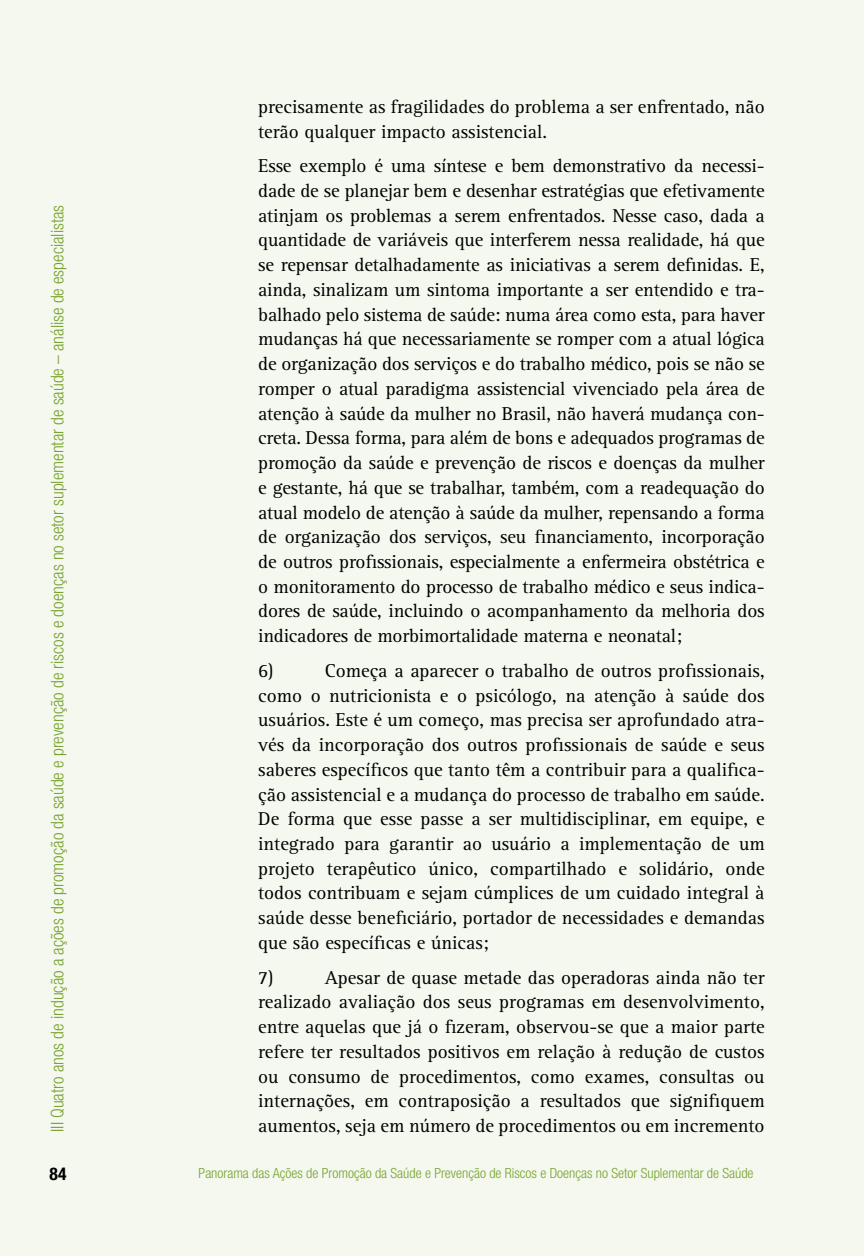
<style>
.page{position:relative;width:864px;height:1256px;background:#fff}
.page>*{position:absolute;margin:0;border:0;box-sizing:border-box;transform-origin:0 0}
.t1{font:19.25px/24.7px "Rotis Serif 55";color:#000;text-align:justify}
.t2{font:300 condensed 17.5px "Helvetica Neue";color:#78a22f}
.t3{font:700 condensed 17.5px "Helvetica Neue";color:#000}
.t4{font:300 condensed 14px "Helvetica Neue";color:#78a22f}
</style>
<div class="page">
<div style="left:0;top:0;width:863px;height:1255px;background:#f4f8ee"></div>
<p class="t1" style="left:258px;top:95px;width:508px">precisamente as fragilidades do problema a ser enfrentado, não terão qualquer impacto assistencial.</p>
<p class="t1" style="left:258px;top:154px;width:508px">Esse exemplo é uma síntese e bem demonstrativo da necessi&shy;dade de se planejar bem e desenhar estratégias que efetivamente atinjam os problemas a serem enfrentados. Nesse caso, dada a quantidade de variáveis que interferem nessa realidade, há que se repensar detalhadamente as iniciativas a serem definidas. E, ainda, sinalizam um sintoma importante a ser entendido e tra&shy;balhado pelo sistema de saúde: numa área como esta, para haver mudanças há que necessariamente se romper com a atual lógica de organização dos serviços e do trabalho médico, pois se não se romper o atual paradigma assistencial vivenciado pela área de atenção à saúde da mulher no Brasil, não haverá mudança con&shy;creta. Dessa forma, para além de bons e adequados programas de promoção da saúde e prevenção de riscos e doenças da mulher e gestante, há que se trabalhar, também, com a readequação do atual modelo de atenção à saúde da mulher, repensando a forma de organização dos serviços, seu financiamento, incorporação de outros profissionais, especialmente a enfermeira obstétrica e o monitoramento do processo de trabalho médico e seus indica&shy;dores de saúde, incluindo o acompanhamento da melhoria dos indicadores de morbimortalidade materna e neonatal;</p>
<p class="t1" style="left:258px;top:658px;width:17px">6)</p>
<p class="t2" style="left:47px;top:1131px;width:928px;rotate:-90deg">III Quatro anos de indução a ações de promoção da saúde e prevenção de riscos e doenças no setor suplementar de saúde – análise de especialistas</p>
<p class="t3" style="left:50px;top:1163px;width:18px">84</p>
<p class="t4" style="left:198px;top:1164px;width:556px">Panorama das Ações de Promoção da Saúde e Prevenção de Riscos e Doenças no Setor Suplementar de Saúde</p>
<p class="t1" style="left:258px;top:658px;width:508px;text-indent:66px">Começa a aparecer o trabalho de outros profissionais, como o nutricionista e o psicólogo, na atenção à saúde dos usuários. Este é um começo, mas precisa ser aprofundado atra&shy;vés da incorporação dos outros profissionais de saúde e seus saberes específicos que tanto têm a contribuir para a qualifica&shy;ção assistencial e a mudança do processo de trabalho em saúde.<br>De forma que esse passe a ser multidisciplinar, em equipe, e integrado para garantir ao usuário a implementação de um projeto terapêutico único, compartilhado e solidário, onde todos contribuam e sejam cúmplices de um cuidado integral à saúde desse beneficiário, portador de necessidades e demandas que são específicas e únicas;</p>
<p class="t1" style="left:258px;top:965px;width:17px">7)</p>
<p class="t1" style="left:258px;top:965px;width:508px;text-indent:66px">Apesar de quase metade das operadoras ainda não ter realizado avaliação dos seus programas em desenvolvimento, entre aquelas que já o fizeram, observou-se que a maior parte refere ter resultados positivos em relação à redução de custos ou consumo de procedimentos, como exames, consultas ou internações, em contraposição a resultados que signifiquem aumentos, seja em número de procedimentos ou em incremento</p>
</div>
